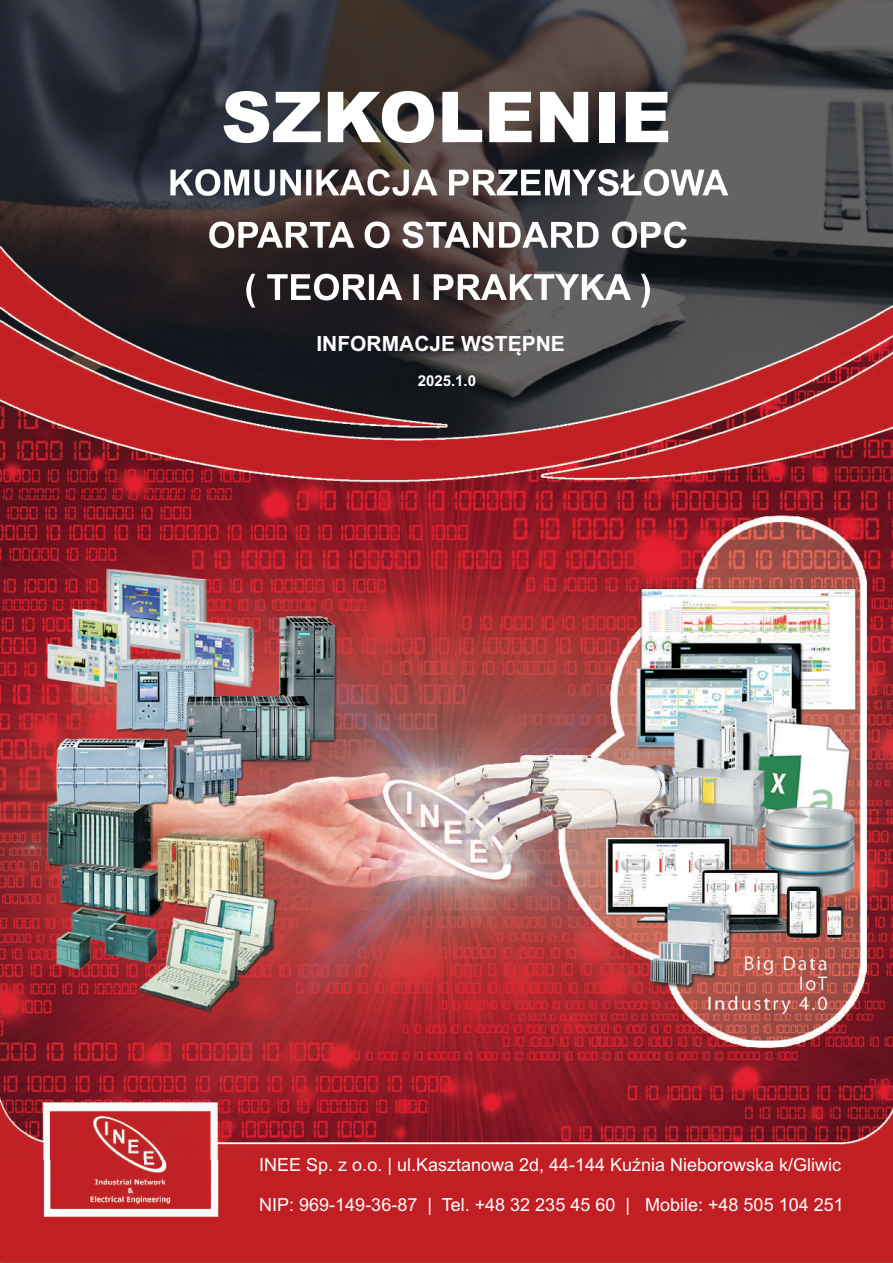
<style>
.page{position:relative;width:893px;height:1263px;background:#fff}
.page>*{position:absolute;margin:0;border:0;box-sizing:border-box;transform-origin:0 0}
.t1{font:900 70.2px "Arial";color:#fff}
.t2{font:700 21px "Arial";color:#fff}
.t3{font:18px "Arial";color:#fff}
.t4{font:700 15px "Arial";color:#fff}
</style>
<div class="page">
<img style="left:0;top:0;width:893px;height:1263px">
<div style="left:228px;top:1165px;width:583px;height:46px;background:#c11f24"></div>
<img style="left:0;top:494px;width:893px;height:666px">
<svg style="left:170px;top:169px;width:558px;height:139px"></svg>
<h1 class="t1" style="left:221px;top:92px;width:452px">SZKOLENIE</h1>
<p class="t2" style="left:316px;top:336px;width:250px">INFORMACJE WSTĘPNE</p>
<p class="t4" style="left:418px;top:375px;width:60px">2025.1.0</p>
<p class="t3" style="left:259px;top:1157px;width:583px">INEE Sp. z o.o. | ul.Kasztanowa 2d, 44-144 Kuźnia Nieborowska k/Gliwic</p>
<p class="t3" style="left:259px;top:1198px;width:586px">NIP: 969-149-36-87 | Tel. +48 32 235 45 60 | Mobile: +48 505 104 251</p>
</div>
